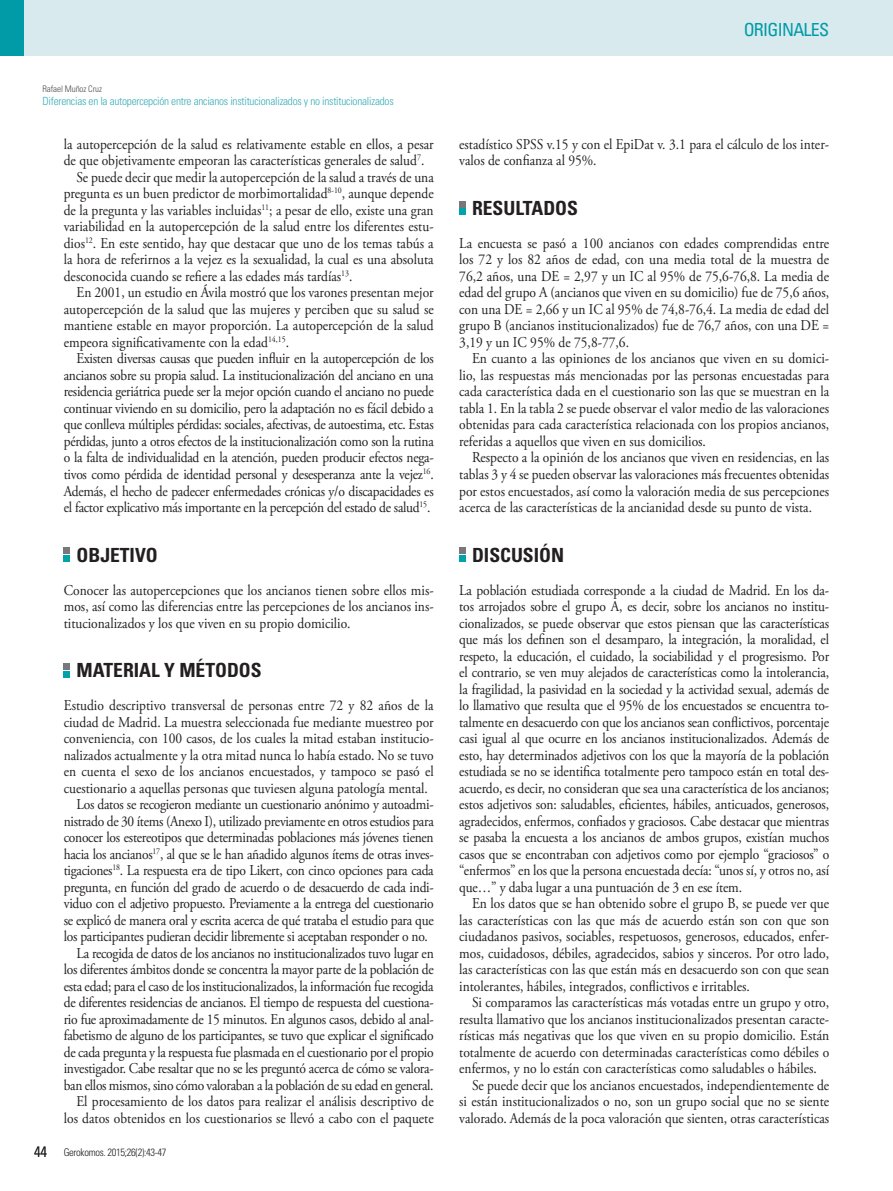
<style>
.page{position:relative;width:893px;height:1191px;background:#fff}
.page>*{position:absolute;margin:0;border:0;box-sizing:border-box;transform-origin:0 0}
.GAL_-_Cat_A{font:700 condensed 19.5px "Univers LT Std";color:#231f20}
.t1{font:condensed 18px "Univers LT Std";letter-spacing:-.04em;color:#009ba7}
.GAL_-_Galerada{font:15px/16.5px "Adobe Garamond Pro";color:#231f20;text-align:justify;scale:.9 1}
.GAL_-_Galerada_Prime{font:15px/16.5px "Adobe Garamond Pro";color:#231f20;text-align:justify;scale:.9 1}
.GEN_-_Numeración{font:300 condensed 15px "Univers LT Std";color:#231f20}
.CAB_-_Titulo{font:300 condensed 11.25px "Univers LT Std";letter-spacing:-.02em;color:#3aadb8}
.GEN_-_referencia_art{font:300 condensed 10.5px "Univers LT Std";letter-spacing:-.03em;color:#231f20}
.CAB_-__Autores{font:300 condensed 9px "Univers LT Std";letter-spacing:-.01em;color:#4b4c4d}
</style>
<div class="page">
<div style="left:0;top:0;width:893px;height:55px;background:#d8eaed"></div>
<div style="left:0;top:0;width:24px;height:55px;background:#009ba7"></div>
<svg style="left:64px;top:548px;width:6px;height:13px"></svg>
<svg style="left:64px;top:663px;width:6px;height:14px"></svg>
<svg style="left:459px;top:201px;width:6px;height:14px"></svg>
<svg style="left:459px;top:548px;width:6px;height:13px"></svg>
<p class="CAB_-__Autores" style="left:43px;top:83px;width:61px">Rafael Muñoz Cruz</p>
<p class="CAB_-_Titulo" style="left:43px;top:94px;width:353px">Diferencias en la autopercepción entre ancianos institucionalizados y no institucionalizados</p>
<p class="GAL_-_Galerada" style="left:64px;top:136px;width:412px">la autopercepción de la salud es relativamente estable en ellos, a pesar de que objetivamente empeoran las características generales de salud<sup>7</sup>.</p>
<p class="GAL_-_Galerada" style="left:64px;top:169px;width:413px;text-indent:13px">Se puede decir que medir la autopercepción de la salud a través de una pregunta es un buen predictor de morbimortalidad<sup>8-10</sup>, aunque depende de la pregunta y las variables incluidas<sup>11</sup>; a pesar de ello, existe una gran variabilidad en la autopercepción de la salud entre los diferentes estu&shy;dios<sup>12</sup>. En este sentido, hay que destacar que uno de los temas tabús a la hora de referirnos a la vejez es la sexualidad, la cual es una absoluta desconocida cuando se refiere a las edades más tardías<sup>13</sup>.</p>
<p class="GAL_-_Galerada" style="left:64px;top:285px;width:413px;text-indent:13px">En 2001, un estudio en Ávila mostró que los varones presentan mejor autopercepción de la salud que las mujeres y perciben que su salud se mantiene estable en mayor proporción. La autopercepción de la salud empeora significativamente con la edad<sup>14,15</sup>.</p>
<p class="GAL_-_Galerada" style="left:64px;top:351px;width:413px;text-indent:13px">Existen diversas causas que pueden influir en la autopercepción de los ancianos sobre su propia salud. La institucionalización del anciano en una residencia geriátrica puede ser la mejor opción cuando el anciano no puede continuar viviendo en su domicilio, pero la adaptación no es fácil debido a que conlleva múltiples pérdidas: sociales, afectivas, de autoestima, etc. Estas pérdidas, junto a otros efectos de la institucionalización como son la rutina o la falta de individualidad en la atención, pueden producir efectos nega&shy;tivos como pérdida de identidad personal y desesperanza ante la vejez<sup>16</sup>.<br>Además, el hecho de padecer enfermedades crónicas y/o discapacidades es el factor explicativo más importante en la percepción del estado de salud<sup>15</sup>.</p>
<p class="GAL_-_Cat_A" style="left:77px;top:542px;width:83px">OBJETIVO</p>
<p class="GAL_-_Galerada_Prime" style="left:64px;top:582px;width:413px">Conocer las autopercepciones que los ancianos tienen sobre ellos mis&shy;mos, así como las diferencias entre las percepciones de los ancianos ins&shy;titucionalizados y los que viven en su propio domicilio.</p>
<p class="GAL_-_Cat_A" style="left:77px;top:658px;width:187px">MATERIAL Y MÉTODOS</p>
<p class="GAL_-_Galerada_Prime" style="left:64px;top:697px;width:413px">Estudio descriptivo transversal de personas entre 72 y 82 años de la ciudad de Madrid. La muestra seleccionada fue mediante muestreo por conveniencia, con 100 casos, de los cuales la mitad estaban institucio&shy;nalizados actualmente y la otra mitad nunca lo había estado. No se tuvo en cuenta el sexo de los ancianos encuestados, y tampoco se pasó el cuestionario a aquellas personas que tuviesen alguna patología mental.</p>
<p class="GAL_-_Galerada" style="left:64px;top:796px;width:413px;text-indent:13px">Los datos se recogieron mediante un cuestionario anónimo y autoadmi&shy;nistrado de 30 ítems (Anexo I), utilizado previamente en otros estudios para conocer los estereotipos que determinadas poblaciones más jóvenes tienen hacia los ancianos<sup>17</sup>, al que se le han añadido algunos ítems de otras inves&shy;tigaciones<sup>18</sup>. La respuesta era de tipo Likert, con cinco opciones para cada pregunta, en función del grado de acuerdo o de desacuerdo de cada indi&shy;viduo con el adjetivo propuesto. Previamente a la entrega del cuestionario se explicó de manera oral y escrita acerca de qué trataba el estudio para que los participantes pudieran decidir libremente si aceptaban responder o no.</p>
<p class="GAL_-_Galerada" style="left:64px;top:945px;width:413px;text-indent:13px">La recogida de datos de los ancianos no institucionalizados tuvo lugar en los diferentes ámbitos donde se concentra la mayor parte de la población de esta edad; para el caso de los institucionalizados, la información fue recogida de diferentes residencias de ancianos. El tiempo de respuesta del cuestiona&shy;rio fue aproximadamente de 15 minutos. En algunos casos, debido al anal&shy;fabetismo de alguno de los participantes, se tuvo que explicar el significado de cada pregunta y la respuesta fue plasmada en el cuestionario por el propio investigador. Cabe resaltar que no se les preguntó acerca de cómo se valora&shy;ban ellos mismos, sino cómo valoraban a la población de su edad en general.</p>
<p class="GAL_-_Galerada" style="left:64px;top:1093px;width:413px;text-align:right">El procesamiento de los datos para realizar el análisis descriptivo de los datos obtenidos en los cuestionarios se llevó a cabo con el paquete</p>
<p class="GEN_-_Numeración" style="left:34px;top:1142px;width:15px">44</p>
<p class="GEN_-_referencia_art" style="left:64px;top:1145px;width:104px">Gerokomos. 2015;26(2):43-47</p>
<p class="t1" style="left:744px;top:18px;width:87px">ORIGINALES</p>
<p class="GAL_-_Galerada" style="left:459px;top:136px;width:413px">estadístico SPSS v.15 y con el EpiDat v. 3.1 para el cálculo de los inter&shy;valos de confianza al 95%.</p>
<p class="GAL_-_Cat_A" style="left:472px;top:196px;width:108px">RESULTADOS</p>
<p class="GAL_-_Galerada_Prime" style="left:459px;top:235px;width:413px">La encuesta se pasó a 100 ancianos con edades comprendidas entre los 72 y los 82 años de edad, con una media total de la muestra de 76,2 años, una DE = 2,97 y un IC al 95% de 75,6-76,8. La media de edad del grupo A (ancianos que viven en su domicilio) fue de 75,6 años, con una DE = 2,66 y un IC al 95% de 74,8-76,4. La media de edad del grupo B (ancianos institucionalizados) fue de 76,7 años, con una DE = 3,19 y un IC 95% de 75,8-77,6.</p>
<p class="GAL_-_Galerada" style="left:459px;top:351px;width:413px;text-indent:13px">En cuanto a las opiniones de los ancianos que viven en su domici&shy;lio, las respuestas más mencionadas por las personas encuestadas para cada característica dada en el cuestionario son las que se muestran en la tabla 1. En la tabla 2 se puede observar el valor medio de las valoraciones obtenidas para cada característica relacionada con los propios ancianos, referidas a aquellos que viven en sus domicilios.</p>
<p class="GAL_-_Galerada" style="left:459px;top:450px;width:413px;text-indent:13px">Respecto a la opinión de los ancianos que viven en residencias, en las tablas 3 y 4 se pueden observar las valoraciones más frecuentes obtenidas por estos encuestados, así como la valoración media de sus percepciones acerca de las características de la ancianidad desde su punto de vista.</p>
<p class="GAL_-_Cat_A" style="left:472px;top:542px;width:94px">DISCUSIÓN</p>
<p class="GAL_-_Galerada_Prime" style="left:459px;top:582px;width:413px">La población estudiada corresponde a la ciudad de Madrid. En los da&shy;tos arrojados sobre el grupo A, es decir, sobre los ancianos no institu&shy;cionalizados, se puede observar que estos piensan que las características que más los definen son el desamparo, la integración, la moralidad, el respeto, la educación, el cuidado, la sociabilidad y el progresismo. Por el contrario, se ven muy alejados de características como la intolerancia, la fragilidad, la pasividad en la sociedad y la actividad sexual, además de lo llamativo que resulta que el 95% de los encuestados se encuentra to&shy;talmente en desacuerdo con que los ancianos sean conflictivos, porcentaje casi igual al que ocurre en los ancianos institucionalizados. Además de esto, hay determinados adjetivos con los que la mayoría de la población estudiada se no se identifica totalmente pero tampoco están en total des&shy;acuerdo, es decir, no consideran que sea una característica de los ancianos; estos adjetivos son: saludables, eficientes, hábiles, anticuados, generosos, agradecidos, enfermos, confiados y graciosos. Cabe destacar que mientras se pasaba la encuesta a los ancianos de ambos grupos, existían muchos casos que se encontraban con adjetivos como por ejemplo “graciosos” o “enfermos” en los que la persona encuestada decía: “unos sí, y otros no, así que…” y daba lugar a una puntuación de 3 en ese ítem.</p>
<p class="GAL_-_Galerada" style="left:459px;top:895px;width:413px;text-indent:13px">En los datos que se han obtenido sobre el grupo B, se puede ver que las características con las que más de acuerdo están son con que son ciudadanos pasivos, sociables, respetuosos, generosos, educados, enfer&shy;mos, cuidadosos, débiles, agradecidos, sabios y sinceros. Por otro lado, las características con las que están más en desacuerdo son con que sean intolerantes, hábiles, integrados, conflictivos e irritables.</p>
<p class="GAL_-_Galerada" style="left:459px;top:994px;width:413px;text-indent:13px">Si comparamos las características más votadas entre un grupo y otro, resulta llamativo que los ancianos institucionalizados presentan caracte&shy;rísticas más negativas que los que viven en su propio domicilio. Están totalmente de acuerdo con determinadas características como débiles o enfermos, y no lo están con características como saludables o hábiles.</p>
<p class="GAL_-_Galerada" style="left:459px;top:1077px;width:413px;text-indent:13px">Se puede decir que los ancianos encuestados, independientemente de si están institucionalizados o no, son un grupo social que no se siente valorado. Además de la poca valoración que sienten, otras características</p>
</div>
